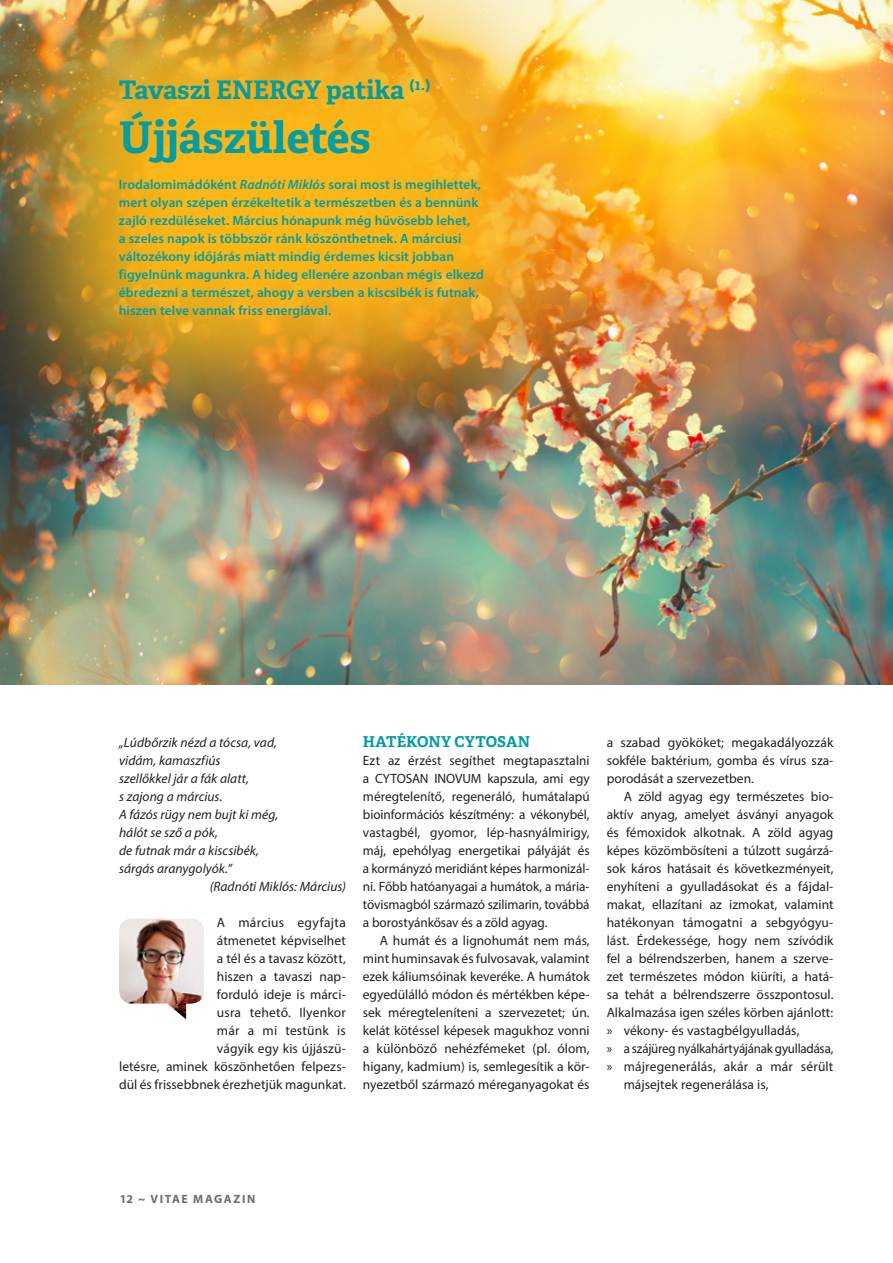
<style>
.page{position:relative;width:893px;height:1263px;background:#fff}
.page>*{position:absolute;margin:0;border:0;box-sizing:border-box;transform-origin:0 0}
.CÍM{font:700 43.5px "Adelle Basic";letter-spacing:-.005em;color:#009da5}
.ALCÍM{font:700 25.5px "Adelle Basic";letter-spacing:-.005em;color:#009da5}
.szövegközi_alcímek{font:700 15px "Adelle Basic";color:#009da5}
.Szövegtörzs{font:13.5px/18px "Myriad Pro";color:#231f20;text-align:justify}
.Szövegtörzs_nincs_be{font:13.5px/18px "Myriad Pro";letter-spacing:.005em;color:#231f20;text-align:right}
.lead{font:600 13.5px/18px "Myriad Pro";letter-spacing:.005em;color:#009da5}
.Szövegtörzs_nincs_be-2{font:italic 13.5px "Myriad Pro";letter-spacing:.005em;color:#231f20}
.Szövegtörzs-2{font:13.5px "Myriad Pro";letter-spacing:-.02em;color:#231f20;scale:.96 1}
.t1{font:700 12px "Myriad Pro";letter-spacing:.13em;color:#6c6d70}
.s1{font-style:italic}
</style>
<div class="page">
<img style="left:0;top:0;width:893px;height:685px">
<img style="left:0;top:0;width:657px;height:493px">
<img style="left:119px;top:918px;width:85px;height:101px">
<p class="ALCÍM" style="left:119px;top:73px;width:313px">Tavaszi ENERGY patika <sup>(1.)</sup></p>
<p class="CÍM" style="left:119px;top:109px;width:253px">Újjászületés</p>
<p class="lead" style="left:119px;top:175px;width:367px">Irodalomimádóként <span class="s1">Radnóti Miklós</span> sorai most is megihlettek, mert olyan szépen érzékeltetik a természetben és a bennünk zajló rezdüléseket. Március hónapunk még hűvösebb lehet,<br>a szeles napok is többször ránk köszönthetnek. A márciusi változékony időjárás miatt mindig érdemes kicsit jobban figyelnünk magunkra. A hideg ellenére azonban mégis elkezd ébredezni a természet, ahogy a versben a kiscsibék is futnak, hiszen telve vannak friss energiával.</p>
<p class="Szövegtörzs_nincs_be-2" style="left:119px;top:734px;width:159px">„Lúdbőrzik nézd a tócsa, vad,</p>
<p class="Szövegtörzs_nincs_be-2" style="left:119px;top:752px;width:103px">vidám, kamaszfiús</p>
<p class="Szövegtörzs_nincs_be-2" style="left:119px;top:770px;width:131px">szellőkkel jár a fák alatt,</p>
<p class="Szövegtörzs_nincs_be-2" style="left:119px;top:788px;width:105px">s zajong a március.</p>
<p class="Szövegtörzs_nincs_be-2" style="left:119px;top:806px;width:161px">A fázós rügy nem bujt ki még,</p>
<p class="Szövegtörzs_nincs_be-2" style="left:119px;top:824px;width:101px">hálót se sző a pók,</p>
<p class="Szövegtörzs_nincs_be-2" style="left:119px;top:842px;width:142px">de futnak már a kiscsibék,</p>
<p class="Szövegtörzs_nincs_be-2" style="left:119px;top:860px;width:115px">sárgás aranygolyók.”</p>
<p class="Szövegtörzs_nincs_be-2" style="left:210px;top:878px;width:138px">(Radnóti Miklós: Március)</p>
<p class="Szövegtörzs_nincs_be" style="left:119px;top:913px;width:228px">A március egyfajta<br>átmenetet képviselhet<br>a tél és a tavasz között,<br>hiszen a tavaszi nap-<br>forduló ideje is márci-<br>usra tehető. Ilyenkor<br>már a mi testünk is<br>vágyik egy kis újjászü-<br>letésre, aminek köszönhetően felpezs&shy;dül és frissebbnek érezhetjük magunkat.</p>
<p class="szövegközi_alcímek" style="left:363px;top:732px;width:169px">HATÉKONY CYTOSAN</p>
<p class="Szövegtörzs_nincs_be" style="left:363px;top:751px;width:228px;text-align:justify">Ezt az érzést segíthet megtapasztalni a CYTOSAN INOVUM kapszula, ami egy méregtelenítő, regeneráló, humátalapú bioinformációs készítmény: a vékonybél, vastagbél, gyomor, lép-hasnyálmirigy, máj, epehólyag energetikai pályáját és a kormányzó meridiánt képes harmonizál&shy;ni. Főbb hatóanyagai a humátok, a mária&shy;tövismagból származó szilimarin, továbbá a borostyánkősav és a zöld agyag.</p>
<p class="Szövegtörzs" style="left:363px;top:931px;width:228px;text-indent:17px">A humát és a lignohumát nem más, mint huminsavak és fulvosavak, valamint ezek káliumsóinak keveréke. A humátok egyedülálló módon és mértékben képe&shy;sek méregteleníteni a szervezetet; ún. kelát kötéssel képesek magukhoz vonni a különböző nehézfémeket (pl. ólom, higany, kadmium) is, semlegesítik a kör&shy;nyezetből származó méreganyagokat és</p>
<p class="Szövegtörzs" style="left:607px;top:733px;width:228px">a szabad gyököket; megakadályozzák sokféle baktérium, gomba és vírus sza&shy;porodását a szervezetben.</p>
<p class="Szövegtörzs" style="left:607px;top:787px;width:228px;text-indent:17px">A zöld agyag egy természetes bio&shy;aktív anyag, amelyet ásványi anyagok és fémoxidok alkotnak. A zöld agyag képes közömbösíteni a túlzott sugárzá&shy;sok káros hatásait és következményeit, enyhíteni a gyulladásokat és a fájdal&shy;makat, ellazítani az izmokat, valamint hatékonyan támogatni a sebgyógyu&shy;lást. Érdekessége, hogy nem szívódik fel a bélrendszerben, hanem a szerve&shy;zet természetes módon kiüríti, a hatá&shy;sa tehát a bélrendszerre összpontosul.<br>Alkalmazása igen széles körben ajánlott:</p>
<p class="Szövegtörzs" style="left:607px;top:1021px;width:194px">» vékony- és vastagbélgyulladás,</p>
<p class="Szövegtörzs-2" style="left:607px;top:1040px;width:238px">» a szájüreg nyálkahártyájának gyulladása,</p>
<p class="Szövegtörzs" style="left:624px;top:1057px;width:211px;text-indent:-17px">» májregenerálás, akár a már sérült májsejtek regenerálása is,</p>
<p class="t1" style="left:119px;top:1191px;width:138px">12 ~ VITAE MAGAZIN</p>
</div>
